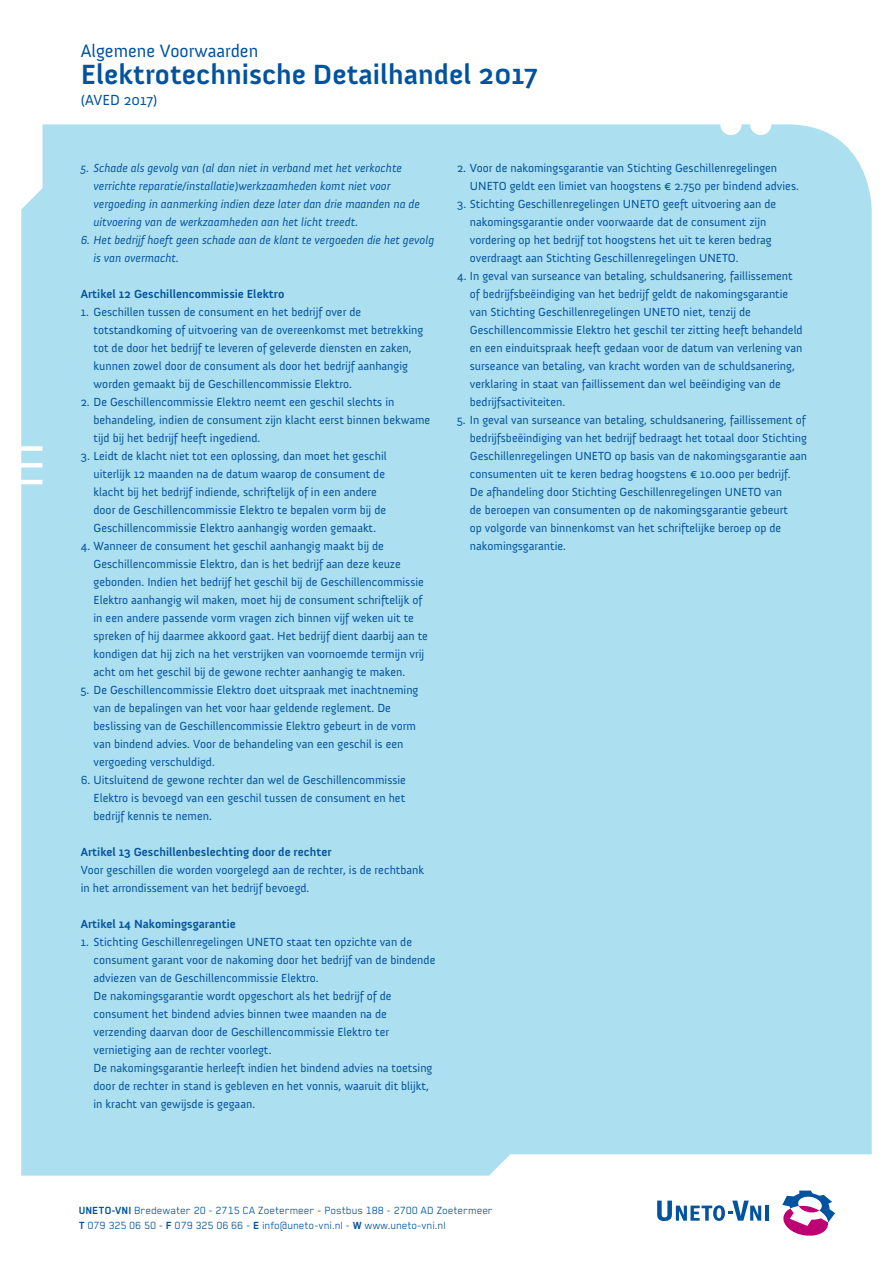
<style>
.page{position:relative;width:893px;height:1263px;background:#fff}
.page>*{position:absolute;margin:0;border:0;box-sizing:border-box;transform-origin:0 0}
.t1{font:700 28.5px "Anivers";color:#01539e}
.t2{font:18.3px "Anivers";color:#01539e}
.t3{font:15px "Anivers";color:#01539e}
.Plat_inspring{font:12px/18px "Anivers";color:#01539e}
.Plat_inspring-2{font:italic 12px/18px "Anivers";color:#01539e}
.t4{font:12px/15px "Blender Pro";color:#01539e}
.artikel_titel{font:700 12px "Anivers";color:#01539e}
.plat{font:12px/18px "Anivers";color:#01539e}
.s1{font-weight:700}
</style>
<div class="page">
<div style="left:21px;top:124px;width:851px;height:1051px;background:#acdfef"></div>
<hr style="left:765px;top:1205px;width:3px;height:16px;background:#0153a0">
<svg style="left:782px;top:1190px;width:53px;height:46px"></svg>
<svg style="left:657px;top:1200px;width:104px;height:21px"></svg>
<h2 class="t2" style="left:81px;top:41px;width:179px">Algemene Voorwaarden</h2>
<h1 class="t1" style="left:81px;top:58px;width:459px">Elektrotechnische Detailhandel 2017</h1>
<p class="t3" style="left:81px;top:91px;width:78px">(AVED 2017)</p>
<p class="Plat_inspring-2" style="left:94px;top:159px;width:328px;text-indent:-13px">5. Schade als gevolg van (al dan niet in verband met het verkochte verrichte reparatie/installatie)werkzaamheden komt niet voor vergoeding in aanmerking indien deze later dan drie maanden na de uitvoering van de werkzaamheden aan het licht treedt.</p>
<p class="Plat_inspring-2" style="left:94px;top:231px;width:342px;text-indent:-13px">6. Het bedrijf hoeft geen schade aan de klant te vergoeden die het gevolg is van overmacht.</p>
<p class="artikel_titel" style="left:81px;top:287px;width:205px">Artikel 12 Geschillencommissie Elektro</p>
<p class="Plat_inspring" style="left:94px;top:303px;width:331px;text-indent:-13px">1. Geschillen tussen de consument en het bedrijf over de totstandkoming of uitvoering van de overeenkomst met betrekking tot de door het bedrijf te leveren of geleverde diensten en zaken, kunnen zowel door de consument als door het bedrijf aanhangig worden gemaakt bij de Geschillencommissie Elektro.</p>
<p class="Plat_inspring" style="left:94px;top:393px;width:338px;text-indent:-13px">2. De Geschillencommissie Elektro neemt een geschil slechts in behandeling, indien de consument zijn klacht eerst binnen bekwame tijd bij het bedrijf heeft ingediend.</p>
<p class="Plat_inspring" style="left:94px;top:447px;width:295px;text-indent:-13px">3. Leidt de klacht niet tot een oplossing, dan moet het geschil uiterlijk 12 maanden na de datum waarop de consument de klacht bij het bedrijf indiende, schriftelijk of in een andere door de Geschillencommissie Elektro te bepalen vorm bij de Geschillencommissie Elektro aanhangig worden gemaakt.</p>
<p class="Plat_inspring" style="left:94px;top:537px;width:336px;text-indent:-13px">4. Wanneer de consument het geschil aanhangig maakt bij de Geschillencommissie Elektro, dan is het bedrijf aan deze keuze gebonden. Indien het bedrijf het geschil bij de Geschillencommissie Elektro aanhangig wil maken, moet hij de consument schriftelijk of in een andere passende vorm vragen zich binnen vijf weken uit te spreken of hij daarmee akkoord gaat. Het bedrijf dient daarbij aan te kondigen dat hij zich na het verstrijken van voornoemde termijn vrij acht om het geschil bij de gewone rechter aanhangig te maken.</p>
<p class="Plat_inspring" style="left:94px;top:681px;width:326px;text-indent:-13px">5. De Geschillencommissie Elektro doet uitspraak met inachtneming van de bepalingen van het voor haar geldende reglement. De beslissing van de Geschillencommissie Elektro gebeurt in de vorm van bindend advies. Voor de behandeling van een geschil is een vergoeding verschuldigd.</p>
<p class="Plat_inspring" style="left:94px;top:771px;width:314px;text-align:justify;text-indent:-13px">6. Uitsluitend de gewone rechter dan wel de Geschillencommissie Elektro is bevoegd van een geschil tussen de consument en het bedrijf kennis te nemen.</p>
<p class="artikel_titel" style="left:81px;top:845px;width:252px">Artikel 13 Geschillenbeslechting door de rechter</p>
<p class="plat" style="left:81px;top:861px;width:345px">Voor geschillen die worden voorgelegd aan de rechter, is de rechtbank in het arrondissement van het bedrijf bevoegd.</p>
<p class="artikel_titel" style="left:81px;top:917px;width:157px">Artikel 14 Nakomingsgarantie</p>
<p class="Plat_inspring" style="left:94px;top:933px;width:343px;text-indent:-13px">1. Stichting Geschillenregelingen UNETO staat ten opzichte van de consument garant voor de nakoming door het bedrijf van de bindende adviezen van de Geschillencommissie Elektro.</p>
<p class="Plat_inspring" style="left:94px;top:987px;width:299px">De nakomingsgarantie wordt opgeschort als het bedrijf of de consument het bindend advies binnen twee maanden na de verzending daarvan door de Geschillencommissie Elektro ter vernietiging aan de rechter voorlegt.</p>
<p class="Plat_inspring" style="left:94px;top:1059px;width:340px">De nakomingsgarantie herleeft indien het bindend advies na toetsing door de rechter in stand is gebleven en het vonnis, waaruit dit blijkt, in kracht van gewijsde is gegaan.</p>
<p class="Plat_inspring" style="left:470px;top:159px;width:331px;text-indent:-13px">2. Voor de nakomingsgarantie van Stichting Geschillenregelingen<br>UNETO geldt een limiet van hoogstens € 2.750 per bindend advies.</p>
<p class="Plat_inspring" style="left:470px;top:195px;width:308px;text-indent:-13px">3. Stichting Geschillenregelingen UNETO geeft uitvoering aan de nakomingsgarantie onder voorwaarde dat de consument zijn vordering op het bedrijf tot hoogstens het uit te keren bedrag overdraagt aan Stichting Geschillenregelingen UNETO.</p>
<p class="Plat_inspring" style="left:470px;top:267px;width:334px;text-indent:-13px">4. In geval van surseance van betaling, schuldsanering, faillissement of bedrijfsbeëindiging van het bedrijf geldt de nakomingsgarantie van Stichting Geschillenregelingen UNETO niet, tenzij de Geschillencommissie Elektro het geschil ter zitting heeft behandeld en een einduitspraak heeft gedaan voor de datum van verlening van surseance van betaling, van kracht worden van de schuldsanering, verklaring in staat van faillissement dan wel beëindiging van de bedrijfsactiviteiten.</p>
<p class="Plat_inspring" style="left:470px;top:411px;width:339px;text-indent:-13px">5. In geval van surseance van betaling, schuldsanering, faillissement of bedrijfsbeëindiging van het bedrijf bedraagt het totaal door Stichting Geschillenregelingen UNETO op basis van de nakomingsgarantie aan consumenten uit te keren bedrag hoogstens € 10.000 per bedrijf.<br>De afhandeling door Stichting Geschillenregelingen UNETO van<br>de beroepen van consumenten op de nakomingsgarantie gebeurt<br>op volgorde van binnenkomst van het schriftelijke beroep op de nakomingsgarantie.</p>
<p class="t4" style="left:79px;top:1202px;width:416px"><span class="s1">UNETO-VNI</span> Bredewater 20 - 2715 CA Zoetermeer - Postbus 188 - 2700 AD Zoetermeer<br><span class="s1">T</span> 079 325 06 50 - <span class="s1">F</span> 079 325 06 66 - <span class="s1">E</span> info@uneto-vni.nl - <span class="s1">W</span> www.uneto-vni.nl</p>
</div>
